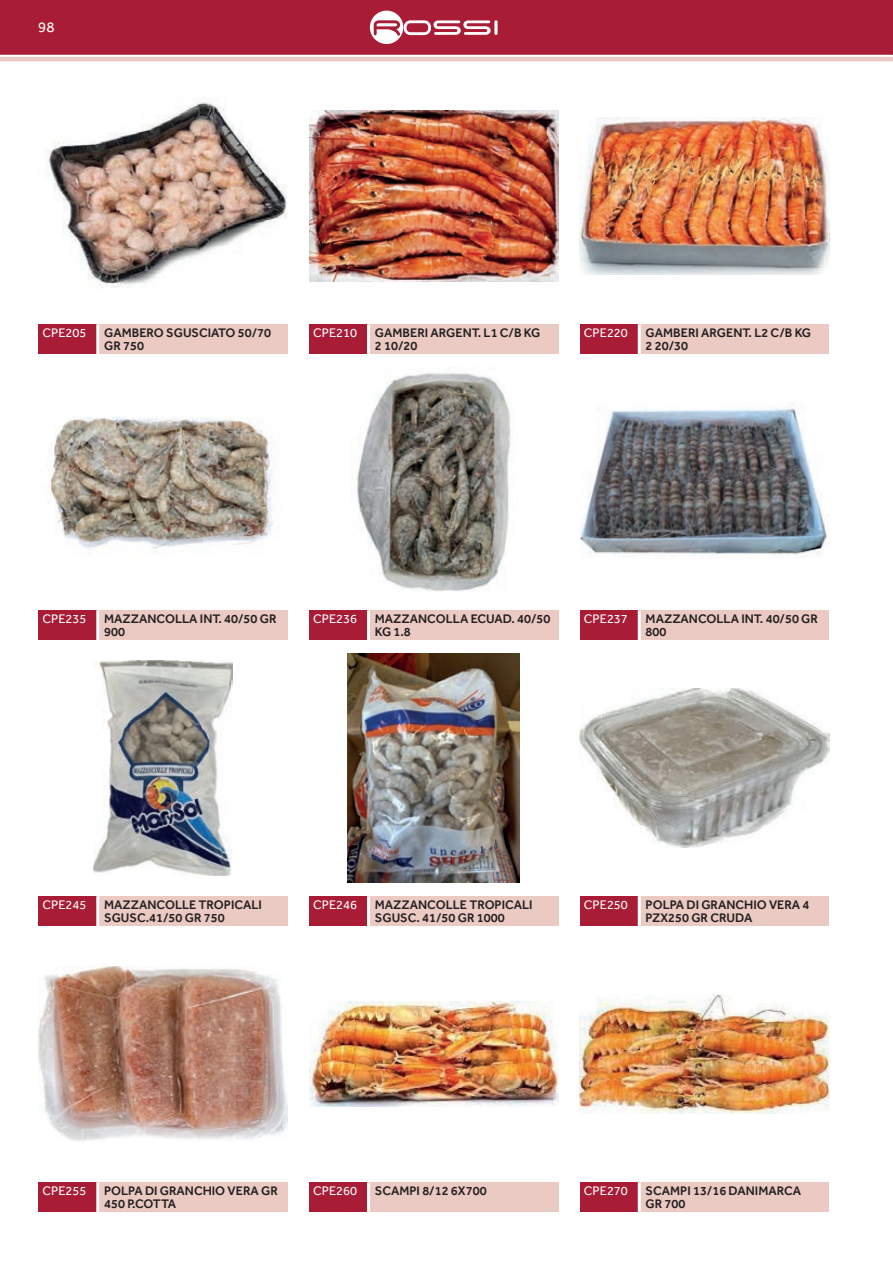
<style>
.page{position:relative;width:893px;height:1263px;background:#fff}
.page>*{position:absolute;margin:0;border:0;box-sizing:border-box;transform-origin:0 0}
.t1{font:15px "Effra";color:#fff}
.DESCR_PROD_IMMAGINE{font:500 12.75px/12.8px "Effra";color:#231f20}
.COD_PROD_IMMAGINE{font:12.75px "Effra";color:#fff}
</style>
<div class="page">
<div style="left:0;top:0;width:893px;height:55px;background:#a91c36"></div>
<div style="left:370px;top:11px;width:33px;height:33px;background:#fff;border-radius:50%"></div>
<svg style="left:494px;top:20px;width:4px;height:15px"></svg>
<svg style="left:374px;top:20px;width:117px;height:16px"></svg>
<hr style="left:0;top:57px;width:893px;height:4px;background:#eacac2">
<img style="left:48px;top:417px;width:225px;height:132px">
<img style="left:357px;top:373px;width:154px;height:219px">
<img style="left:580px;top:402px;width:248px;height:154px">
<img style="left:348px;top:653px;width:172px;height:230px">
<img style="left:94px;top:661px;width:138px;height:214px">
<div style="left:38px;top:610px;width:60px;height:30px;background:#a91c36"></div>
<div style="left:98px;top:610px;width:190px;height:30px;background:#eacac2"></div>
<hr style="left:96px;top:610px;width:3px;height:30px;background:#fff">
<div style="left:309px;top:610px;width:60px;height:30px;background:#a91c36"></div>
<div style="left:369px;top:610px;width:189px;height:30px;background:#eacac2"></div>
<hr style="left:367px;top:610px;width:3px;height:30px;background:#fff">
<div style="left:580px;top:610px;width:59px;height:30px;background:#a91c36"></div>
<div style="left:639px;top:610px;width:190px;height:30px;background:#eacac2"></div>
<hr style="left:638px;top:610px;width:3px;height:30px;background:#fff">
<div style="left:309px;top:896px;width:60px;height:30px;background:#a91c36"></div>
<div style="left:369px;top:896px;width:189px;height:30px;background:#eacac2"></div>
<hr style="left:367px;top:896px;width:3px;height:30px;background:#fff">
<div style="left:38px;top:896px;width:60px;height:30px;background:#a91c36"></div>
<div style="left:98px;top:896px;width:190px;height:30px;background:#eacac2"></div>
<hr style="left:96px;top:896px;width:3px;height:30px;background:#fff">
<img style="left:580px;top:688px;width:249px;height:160px">
<div style="left:580px;top:896px;width:59px;height:30px;background:#a91c36"></div>
<div style="left:639px;top:896px;width:190px;height:30px;background:#eacac2"></div>
<hr style="left:638px;top:896px;width:3px;height:30px;background:#fff">
<img style="left:38px;top:966px;width:250px;height:175px">
<div style="left:38px;top:1182px;width:60px;height:30px;background:#a91c36"></div>
<div style="left:98px;top:1182px;width:190px;height:30px;background:#eacac2"></div>
<hr style="left:96px;top:1182px;width:3px;height:30px;background:#fff">
<img style="left:580px;top:995px;width:249px;height:118px">
<img style="left:309px;top:1002px;width:249px;height:104px">
<div style="left:580px;top:1182px;width:59px;height:30px;background:#a91c36"></div>
<div style="left:639px;top:1182px;width:190px;height:30px;background:#eacac2"></div>
<hr style="left:638px;top:1182px;width:3px;height:30px;background:#fff">
<div style="left:309px;top:1182px;width:60px;height:30px;background:#a91c36"></div>
<div style="left:369px;top:1182px;width:189px;height:30px;background:#eacac2"></div>
<hr style="left:367px;top:1182px;width:3px;height:30px;background:#fff">
<img style="left:46px;top:100px;width:241px;height:188px">
<div style="left:38px;top:324px;width:60px;height:30px;background:#a91c36"></div>
<div style="left:98px;top:324px;width:190px;height:30px;background:#eacac2"></div>
<hr style="left:96px;top:324px;width:3px;height:30px;background:#fff">
<img style="left:309px;top:110px;width:249px;height:171px">
<div style="left:309px;top:324px;width:60px;height:30px;background:#a91c36"></div>
<div style="left:369px;top:324px;width:189px;height:30px;background:#eacac2"></div>
<hr style="left:367px;top:324px;width:3px;height:30px;background:#fff">
<img style="left:580px;top:117px;width:249px;height:158px">
<div style="left:580px;top:324px;width:59px;height:30px;background:#a91c36"></div>
<div style="left:639px;top:324px;width:190px;height:30px;background:#eacac2"></div>
<hr style="left:638px;top:324px;width:3px;height:30px;background:#fff">
<p class="t1" style="left:38px;top:18px;width:18px">98</p>
<p class="COD_PROD_IMMAGINE" style="left:43px;top:325px;width:45px">CPE205</p>
<p class="DESCR_PROD_IMMAGINE" style="left:104px;top:326px;width:168px">GAMBERO SGUSCIATO 50/70<br>GR 750</p>
<p class="COD_PROD_IMMAGINE" style="left:313px;top:325px;width:45px">CPE210</p>
<p class="DESCR_PROD_IMMAGINE" style="left:375px;top:326px;width:167px">GAMBERI ARGENT. L1 C/B KG<br>2 10/20</p>
<p class="COD_PROD_IMMAGINE" style="left:584px;top:325px;width:45px">CPE220</p>
<p class="DESCR_PROD_IMMAGINE" style="left:646px;top:326px;width:167px">GAMBERI ARGENT. L2 C/B KG<br>2 20/30</p>
<p class="COD_PROD_IMMAGINE" style="left:43px;top:611px;width:45px">CPE235</p>
<p class="DESCR_PROD_IMMAGINE" style="left:104px;top:612px;width:174px">MAZZANCOLLA INT. 40/50 GR<br>900</p>
<p class="COD_PROD_IMMAGINE" style="left:313px;top:611px;width:45px">CPE236</p>
<p class="DESCR_PROD_IMMAGINE" style="left:375px;top:612px;width:177px">MAZZANCOLLA ECUAD. 40/50<br>KG 1.8</p>
<p class="COD_PROD_IMMAGINE" style="left:584px;top:611px;width:45px">CPE237</p>
<p class="DESCR_PROD_IMMAGINE" style="left:646px;top:612px;width:174px">MAZZANCOLLA INT. 40/50 GR<br>800</p>
<p class="COD_PROD_IMMAGINE" style="left:43px;top:897px;width:45px">CPE245</p>
<p class="DESCR_PROD_IMMAGINE" style="left:104px;top:898px;width:159px">MAZZANCOLLE TROPICALI<br>SGUSC.41/50 GR 750</p>
<p class="COD_PROD_IMMAGINE" style="left:584px;top:897px;width:45px">CPE250</p>
<p class="DESCR_PROD_IMMAGINE" style="left:646px;top:898px;width:165px">POLPA DI GRANCHIO VERA 4<br>PZX250 GR CRUDA</p>
<p class="COD_PROD_IMMAGINE" style="left:313px;top:897px;width:45px">CPE246</p>
<p class="DESCR_PROD_IMMAGINE" style="left:375px;top:898px;width:159px">MAZZANCOLLE TROPICALI<br>SGUSC. 41/50 GR 1000</p>
<p class="COD_PROD_IMMAGINE" style="left:43px;top:1183px;width:45px">CPE255</p>
<p class="DESCR_PROD_IMMAGINE" style="left:104px;top:1184px;width:175px">POLPA DI GRANCHIO VERA GR<br>450 P.COTTA</p>
<p class="COD_PROD_IMMAGINE" style="left:584px;top:1183px;width:45px">CPE270</p>
<p class="DESCR_PROD_IMMAGINE" style="left:646px;top:1184px;width:157px">SCAMPI 13/16 DANIMARCA<br>GR 700</p>
<p class="COD_PROD_IMMAGINE" style="left:313px;top:1183px;width:45px">CPE260</p>
<p class="DESCR_PROD_IMMAGINE" style="left:375px;top:1184px;width:113px">SCAMPI 8/12 6X700</p>
</div>
